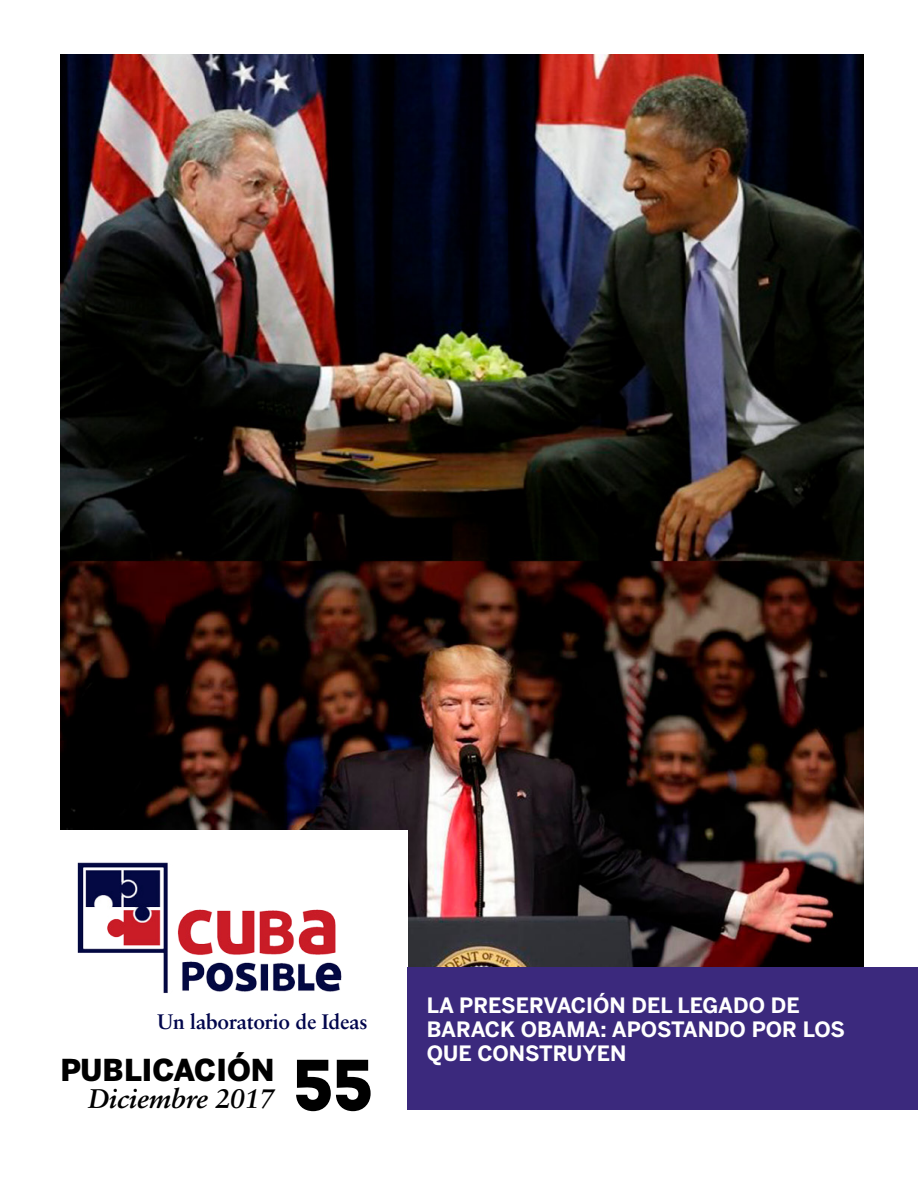
<style>
.page{position:relative;width:918px;height:1188px;background:#fff}
.page>*{position:absolute;margin:0;border:0;box-sizing:border-box;transform-origin:0 0}
.t1{font:72px "Intro";color:#000}
.t2{font:900 30px "Benton Sans";color:#000}
.t3{font:italic 700 27px "Sabon LT Std";letter-spacing:-.01em;color:#000}
.t4{font:700 21px/24px "Benton Sans";color:#fff}
.t5{font:700 21px "Sabon LT Std";letter-spacing:-.01em;color:#01054c}
</style>
<div class="page">
<img style="left:60px;top:54px;width:804px;height:1056px">
<div style="left:0;top:831px;width:407px;height:331px;background:#fff"></div>
<div style="left:408px;top:967px;width:510px;height:143px;background:#3b297d"></div>
<img style="left:77px;top:862px;width:265px;height:131px">
<p class="t5" style="left:157px;top:1008px;width:212px">Un laboratorio de Ideas</p>
<h2 class="t2" style="left:60px;top:1052px;width:216px">PUBLICACIÓN</h2>
<p class="t3" style="left:88px;top:1083px;width:188px">Diciembre 2017</p>
<h1 class="t1" style="left:292px;top:1042px;width:83px">55</h1>
<p class="t4" style="left:427px;top:993px;width:420px">LA PRESERVACIÓN DEL LEGADO DE<br>BARACK OBAMA: APOSTANDO POR LOS<br>QUE CONSTRUYEN</p>
</div>
